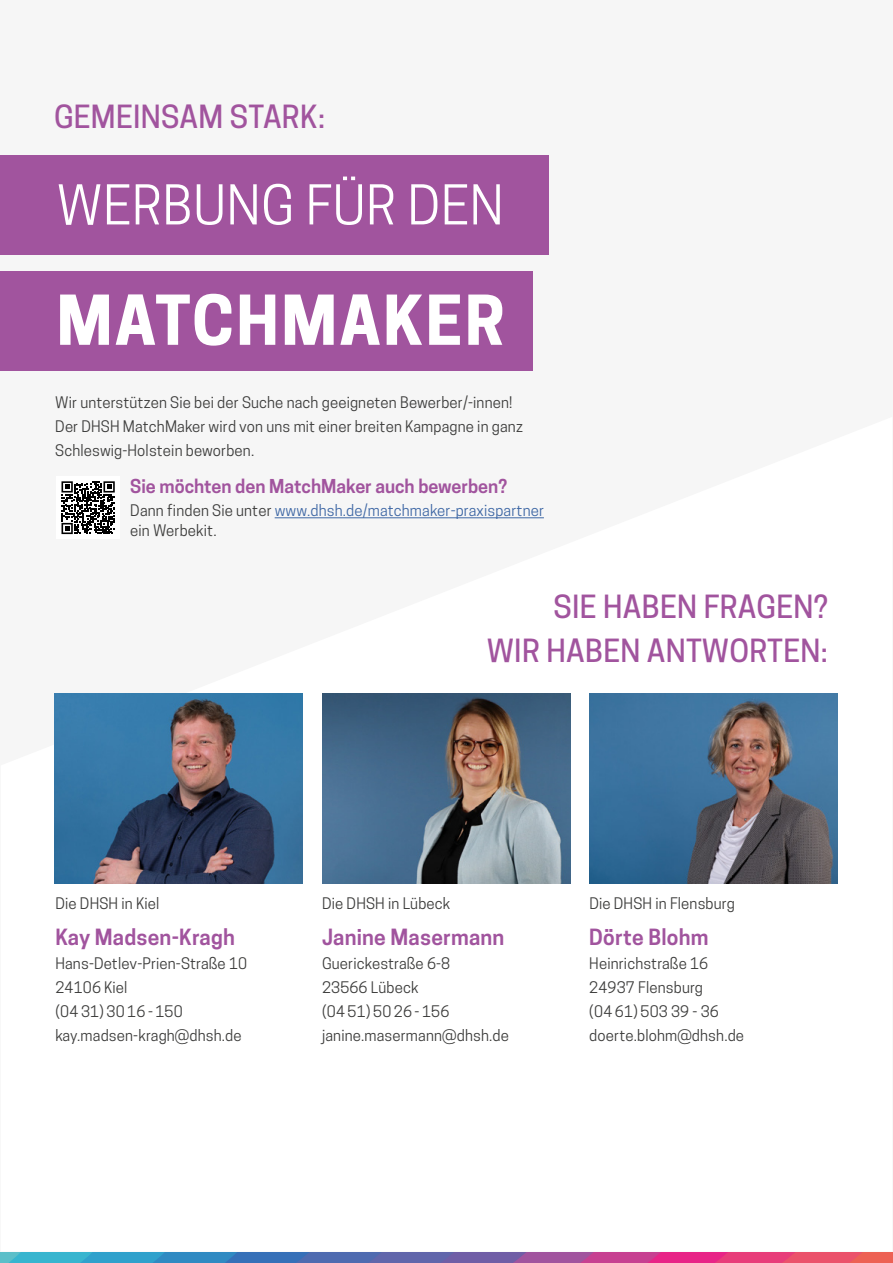
<style>
.page{position:relative;width:893px;height:1263px;background:#fff}
.page>*{position:absolute;margin:0;border:0;box-sizing:border-box;transform-origin:0 0}
.t1{font:700 64.5px "Cooper Hewitt";letter-spacing:.035em;color:#fff}
.t2{font:51.45px "Cooper Hewitt";letter-spacing:.01em;color:#fff}
.t3{font:500 30px/43.5px "Cooper Hewitt";letter-spacing:.01em;color:#a1549e;text-align:right}
.t4{font:600 21px "Cooper Hewitt";letter-spacing:.01em;color:#a1549e}
.t5{font:600 18px "Cooper Hewitt";color:#a1549e}
.t6{font:15px/24px "Cooper Hewitt";letter-spacing:.01em;color:#3c3c3b}
.t7{font:15px/19.5px "Cooper Hewitt";letter-spacing:.01em;color:#3f68a5}
.s1{color:#3c3c3b}
</style>
<div class="page">
<svg style="left:0;top:1252px;width:893px;height:11px"></svg>
<hr style="left:275px;top:517px;width:269px;height:1px;background:#3f68a5">
<div style="left:0;top:271px;width:533px;height:99px;background:#a1549e"></div>
<div style="left:0;top:155px;width:549px;height:100px;background:#a1549e"></div>
<img style="left:55px;top:693px;width:248px;height:190px">
<img style="left:322px;top:693px;width:248px;height:190px">
<img style="left:589px;top:693px;width:248px;height:190px">
<svg style="left:61px;top:481px;width:54px;height:53px"></svg>
<h3 class="t3" style="left:54px;top:96px;width:273px">GEMEINSAM STARK:</h3>
<h2 class="t2" style="left:57px;top:175px;width:449px">WERBUNG FÜR DEN</h2>
<h1 class="t1" style="left:57px;top:282px;width:450px">MATCHMAKER</h1>
<p class="t6" style="left:55px;top:391px;width:469px">Wir unterstützen Sie bei der Suche nach geeigneten Bewerber/-innen!<br>Der DHSH MatchMaker wird von uns mit einer breiten Kampagne in ganz<br>Schleswig-Holstein beworben.</p>
<p class="t5" style="left:130px;top:475px;width:378px">Sie möchten den MatchMaker auch bewerben?</p>
<p class="t7" style="left:130px;top:501px;width:415px"><span class="s1">Dann finden Sie unter</span> www.dhsh.de/matchmaker-praxispartner <span class="s1">ein Werbekit.</span></p>
<h3 class="t3" style="left:487px;top:585px;width:343px">SIE HABEN FRAGEN?<br>WIR HABEN ANTWORTEN:</h3>
<p class="t6" style="left:55px;top:891px;width:105px">Die DHSH in Kiel</p>
<h3 class="t4" style="left:55px;top:925px;width:181px">Kay Madsen-Kragh</h3>
<p class="t6" style="left:55px;top:952px;width:193px">Hans-Detlev-Prien-Straße 10<br>24106 Kiel<br>(04 31) 30 16 - 150 kay.madsen-kragh@dhsh.de</p>
<p class="t6" style="left:322px;top:891px;width:130px">Die DHSH in Lübeck</p>
<h3 class="t4" style="left:322px;top:925px;width:184px">Janine Masermann</h3>
<p class="t6" style="left:322px;top:952px;width:188px">Guerickestraße 6-8<br>23566 Lübeck<br>(04 51) 50 26 - 156 janine.masermann@dhsh.de</p>
<p class="t6" style="left:589px;top:891px;width:147px">Die DHSH in Flensburg</p>
<h3 class="t4" style="left:589px;top:925px;width:121px">Dörte Blohm</h3>
<p class="t6" style="left:589px;top:952px;width:156px">Heinrichstraße 16<br>24937 Flensburg<br>(04 61) 503 39 - 36 doerte.blohm@dhsh.de</p>
</div>
